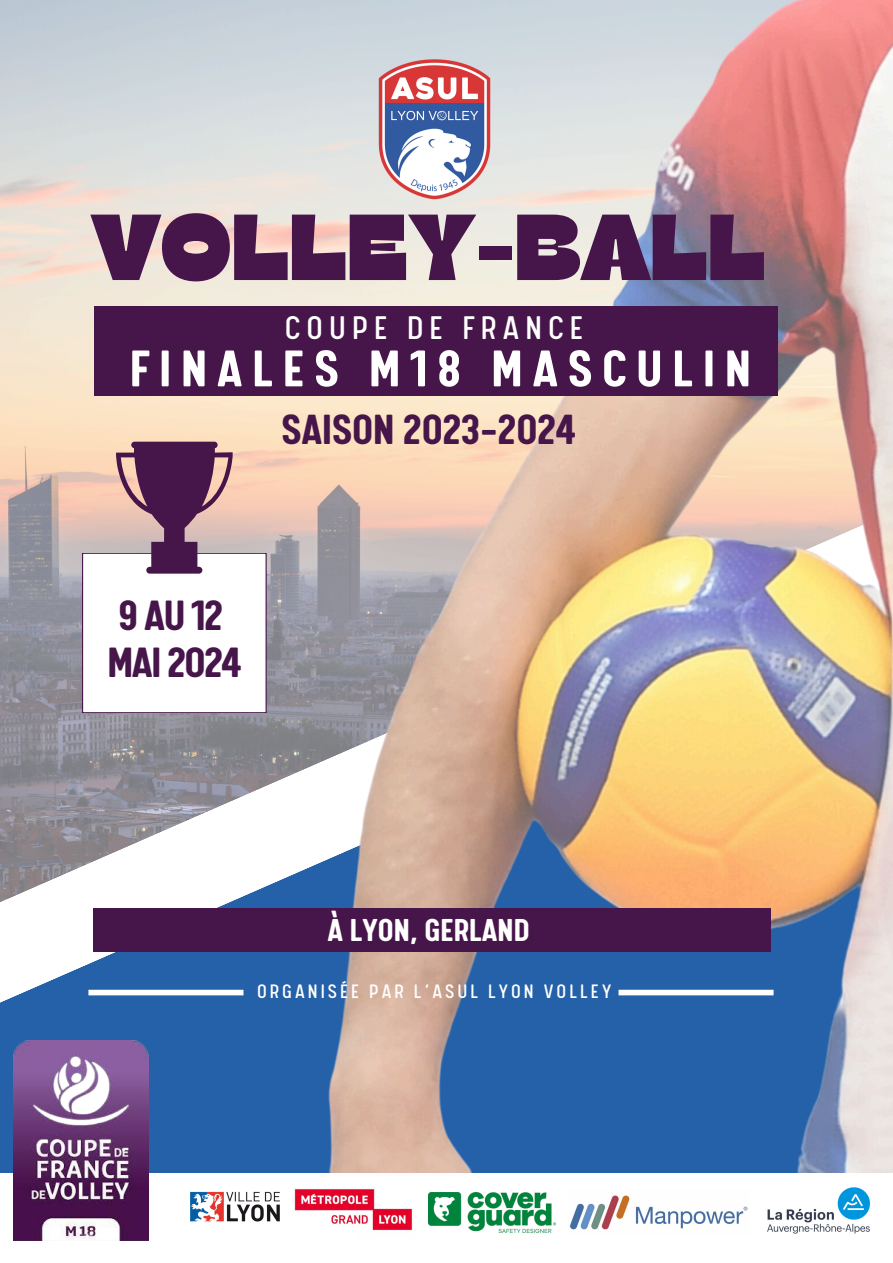
<style>
.page{position:relative;width:893px;height:1263px;background:#fff}
.page>*{position:absolute;margin:0;border:0;box-sizing:border-box;transform-origin:0 0}
.t1{font:93.45px "Gulfs Display";color:#46154a}
.t2{font:700 57.97px "Calps";letter-spacing:.17em;color:#fff}
.t3{font:700 47.62px/47.2px "Calps";letter-spacing:-.03em;color:#46154a}
.t4{font:700 47.47px "Calps";color:#46154a}
.t5{font:36.83px "Calps";letter-spacing:.17em;color:#fff}
.t6{font:700 35.62px "Calps";color:#fff}
.t7{font:21.9px "Calps";letter-spacing:.14em;color:#fff}
</style>
<div class="page">
<img style="left:0;top:0;width:893px;height:1173px">
<div style="left:93px;top:908px;width:678px;height:43px;background:#46154a"></div>
<div style="left:94px;top:306px;width:683px;height:90px;background:#46154a"></div>
<div style="left:618px;top:990px;width:155px;height:5px;background:#fff"></div>
<div style="left:88px;top:990px;width:155px;height:5px;background:#fff"></div>
<img style="left:14px;top:1040px;width:135px;height:201px">
<img style="left:376px;top:49px;width:116px;height:164px">
<svg style="left:83px;top:442px;width:183px;height:270px"></svg>
<img style="left:190px;top:1191px;width:90px;height:31px">
<img style="left:294px;top:1189px;width:119px;height:42px">
<img style="left:428px;top:1192px;width:128px;height:40px">
<img style="left:570px;top:1195px;width:178px;height:35px">
<img style="left:767px;top:1187px;width:104px;height:47px">
<h5 class="t1" style="left:91px;top:187px;width:675px">VOLLEY-BALL</h5>
<p class="t5" style="left:285px;top:312px;width:300px">COUPE DE FRANCE</p>
<h2 class="t2" style="left:130px;top:344px;width:623px">FINALES M18 MASCULIN</h2>
<p class="t4" style="left:281px;top:410px;width:296px">SAISON 2023-2024</p>
<h3 class="t3" style="left:107px;top:598px;width:135px">9AU12<br>MAI 2024</h3>
<h3 class="t6" style="left:327px;top:915px;width:203px">À LYON, GERLAND</h3>
<p class="t7" style="left:257px;top:982px;width:356px">ORGANISÉE PAR L’ASUL LYON VOLLEY</p>
</div>
